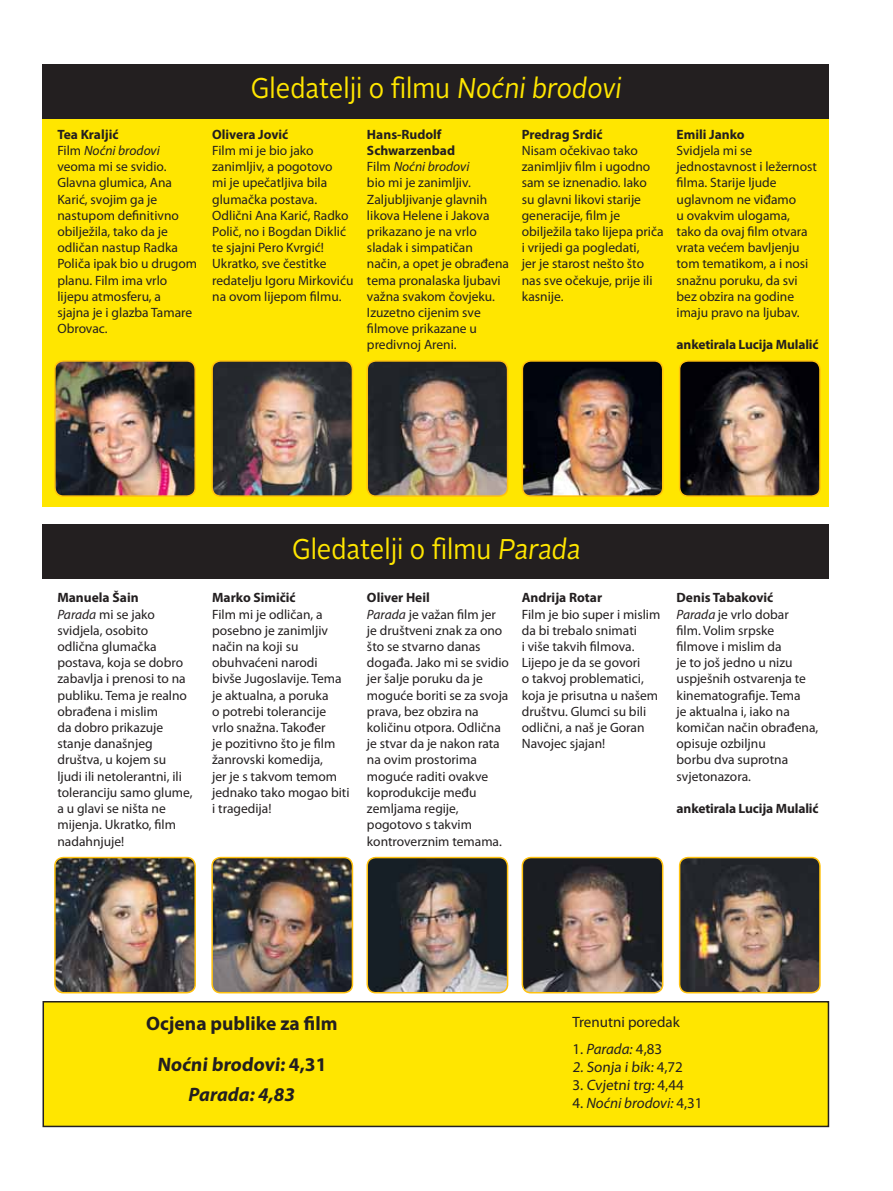
<style>
.page{position:relative;width:893px;height:1191px;background:#fff}
.page>*{position:absolute;margin:0;border:0;box-sizing:border-box;transform-origin:0 0}
.t1{font:28.5px "Alright Sans";color:#ffe600;scale:.9 1}
.t2{font:700 19.5px/41.4px "Myriad Pro";color:#231f20;text-align:center}
.t3{font:italic 700 19.5px "Myriad Pro";color:#231f20}
.t4{font:15px "Myriad Pro";color:#231f20}
.t5{font:italic 15px "Myriad Pro";color:#231f20}
.t6{font:13.5px/16.2px "Myriad Pro";color:#231f20}
.t7{font:700 13.5px "Myriad Pro";letter-spacing:-.01em;color:#231f20}
.s1{font-weight:700}
.s2{font-style:italic}
.s3{font-style:normal}
</style>
<div class="page">
<div style="left:43px;top:112px;width:786px;height:394px;background:#ffe600"></div>
<div style="left:43px;top:524px;width:786px;height:55px;background:#231f20"></div>
<img style="left:55px;top:859px;width:140px;height:133px">
<div style="left:54px;top:856px;width:142px;height:137px;border:2px solid #ffc20e;border-radius:9px"></div>
<img style="left:212px;top:859px;width:140px;height:133px">
<div style="left:211px;top:856px;width:142px;height:137px;border:2px solid #ffc20e;border-radius:9px"></div>
<img style="left:369px;top:859px;width:139px;height:133px">
<div style="left:366px;top:856px;width:142px;height:137px;border:2px solid #ffc20e;border-radius:9px"></div>
<img style="left:522px;top:859px;width:141px;height:133px">
<div style="left:522px;top:856px;width:141px;height:137px;border:2px solid #ffc20e;border-radius:9px"></div>
<img style="left:680px;top:859px;width:140px;height:133px">
<div style="left:679px;top:856px;width:142px;height:137px;border:2px solid #ffc20e;border-radius:9px"></div>
<div style="left:43px;top:1001px;width:785px;height:125px;background:#ffe600"></div>
<div style="left:43px;top:1001px;width:786px;height:126px;border:2px solid #231f20"></div>
<div style="left:43px;top:64px;width:786px;height:54px;background:#231f20"></div>
<img style="left:57px;top:363px;width:136px;height:131px">
<div style="left:54px;top:360px;width:142px;height:137px;border:2px solid #ffc20e;border-radius:9px"></div>
<img style="left:214px;top:363px;width:138px;height:131px">
<div style="left:211px;top:360px;width:142px;height:137px;border:2px solid #ffc20e;border-radius:9px"></div>
<img style="left:369px;top:363px;width:139px;height:131px">
<div style="left:366px;top:360px;width:142px;height:137px;border:2px solid #ffc20e;border-radius:9px"></div>
<img style="left:522px;top:361px;width:141px;height:135px">
<div style="left:522px;top:360px;width:141px;height:137px;border:2px solid #ffc20e;border-radius:9px"></div>
<img style="left:682px;top:363px;width:136px;height:131px">
<div style="left:679px;top:360px;width:142px;height:137px;border:2px solid #ffc20e;border-radius:9px"></div>
<h1 class="t1" style="left:251px;top:69px;width:418px">Gledatelji o filmu Noćni brodovi</h1>
<p class="t6" style="left:57px;top:126px;width:141px"><span class="s1">Tea Kraljić<br></span>Film <span class="s2">Noćni brodovi </span>veoma mi se svidio.<br>Glavna glumica, Ana<br>Karić, svojim ga je nastupom definitivno obilježila, tako da je odličan nastup Radka<br>Poliča ipak bio u drugom planu. Film ima vrlo lijepu atmosferu, a<br>sjajna je i glazba Tamare<br>Obrovac.</p>
<p class="t7" style="left:212px;top:125px;width:78px">Olivera Jović</p>
<p class="t6" style="left:212px;top:142px;width:143px">Film mi je bio jako zanimljiv, a pogotovo<br>mi je upečatljiva bila glumačka postava.<br>Odlični Ana Karić, Radko<br>Polič, no i Bogdan Diklić te sjajni Pero Kvrgić!<br>Ukratko, sve čestitke redatelju Igoru Mirkoviću na ovom lijepom filmu.</p>
<p class="t6" style="left:367px;top:126px;width:144px"><span class="s1">Hans-Rudolf<br>Schwarzenbad<br></span>Film <span class="s2">Noćni brodovi<br></span>bio mi je zanimljiv.<br>Zaljubljivanje glavnih likova Helene i Jakova prikazano je na vrlo sladak i simpatičan način, a opet je obrađena tema pronalaska ljubavi važna svakom čovjeku.<br>Izuzetno cijenim sve filmove prikazane u predivnoj Areni.</p>
<p class="t7" style="left:522px;top:125px;width:82px">Predrag Srdić</p>
<p class="t6" style="left:522px;top:142px;width:143px">Nisam očekivao tako zanimljiv film i ugodno sam se iznenadio. Iako<br>su glavni likovi starije generacije, film je obilježila tako lijepa priča i vrijedi ga pogledati,<br>jer je starost nešto što nas sve očekuje, prije ili kasnije.</p>
<p class="t7" style="left:677px;top:125px;width:70px">Emili Janko</p>
<p class="t6" style="left:677px;top:142px;width:142px">Svidjela mi se jednostavnost i ležernost filma. Starije ljude uglavnom ne viđamo<br>u ovakvim ulogama, tako da ovaj film otvara vrata većem bavljenju tom tematikom, a i nosi snažnu poruku, da svi bez obzira na godine imaju pravo na ljubav.</p>
<p class="t7" style="left:677px;top:336px;width:144px">anketirala Lucija Mulalić</p>
<h1 class="t1" style="left:292px;top:529px;width:326px">Gledatelji o filmu Parada</h1>
<p class="t6" style="left:57px;top:589px;width:137px"><span class="s1">Manuela Šain<br></span><span class="s2">Parada</span> mi se jako svidjela, osobito odlična glumačka postava, koja se dobro zabavlja i prenosi to na publiku. Tema je realno obrađena i mislim<br>da dobro prikazuje stanje današnjeg društva, u kojem su ljudi ili netolerantni, ili toleranciju samo glume, a u glavi se ništa ne mijenja. Ukratko, film nadahnjuje!</p>
<p class="t7" style="left:212px;top:589px;width:85px">Marko Simičić</p>
<p class="t6" style="left:212px;top:606px;width:139px">Film mi je odličan, a posebno je zanimljiv način na koji su obuhvaćeni narodi bivše Jugoslavije. Tema je aktualna, a poruka<br>o potrebi tolerancije vrlo snažna. Također<br>je pozitivno što je film žanrovski komedija,<br>jer je s takvom temom jednako tako mogao biti i tragedija!</p>
<p class="t6" style="left:367px;top:589px;width:144px"><span class="s1">Oliver Heil<br></span><span class="s2">Parada</span> je važan film jer je društveni znak za ono što se stvarno danas događa. Jako mi se svidio jer šalje poruku da je moguće boriti se za svoja prava, bez obzira na količinu otpora. Odlična je stvar da je nakon rata na ovim prostorima moguće raditi ovakve koprodukcije među zemljama regije, pogotovo s takvim kontroverznim temama.</p>
<p class="t7" style="left:522px;top:589px;width:82px">Andrija Rotar</p>
<p class="t6" style="left:522px;top:606px;width:140px">Film je bio super i mislim da bi trebalo snimati<br>i više takvih filmova.<br>Lijepo je da se govori<br>o takvoj problematici, koja je prisutna u našem društvu. Glumci su bili odlični, a naš je Goran<br>Navojec sjajan!</p>
<p class="t6" style="left:677px;top:589px;width:143px"><span class="s1">Denis Tabaković<br></span><span class="s2">Parada</span> je vrlo dobar<br>film. Volim srpske filmove i mislim da<br>je to još jedno u nizu uspješnih ostvarenja te kinematografije. Tema<br>je aktualna i, iako na komičan način obrađena, opisuje ozbiljnu<br>borbu dva suprotna svjetonazora.</p>
<p class="t7" style="left:677px;top:799px;width:144px">anketirala Lucija Mulalić</p>
<h2 class="t2" style="left:146px;top:1002px;width:193px">Ocjena publike za film<br>Noćni brodovi: 4,31</h2>
<h2 class="t3" style="left:189px;top:1082px;width:108px">Parada: 4,83</h2>
<p class="t4" style="left:572px;top:1012px;width:109px">Trenutni poredak</p>
<p class="t5" style="left:572px;top:1039px;width:91px"><span class="s3">1.</span> Parada: <span class="s3">4,83</span></p>
<p class="t4" style="left:572px;top:1057px;width:112px">2. Sonja i bik: 4,72</p>
<p class="t4" style="left:572px;top:1075px;width:113px">3. Cvjetni trg: 4,44</p>
<p class="t5" style="left:572px;top:1093px;width:132px"><span class="s3">4.</span> Noćni brodovi: <span class="s3">4,31</span></p>
</div>
